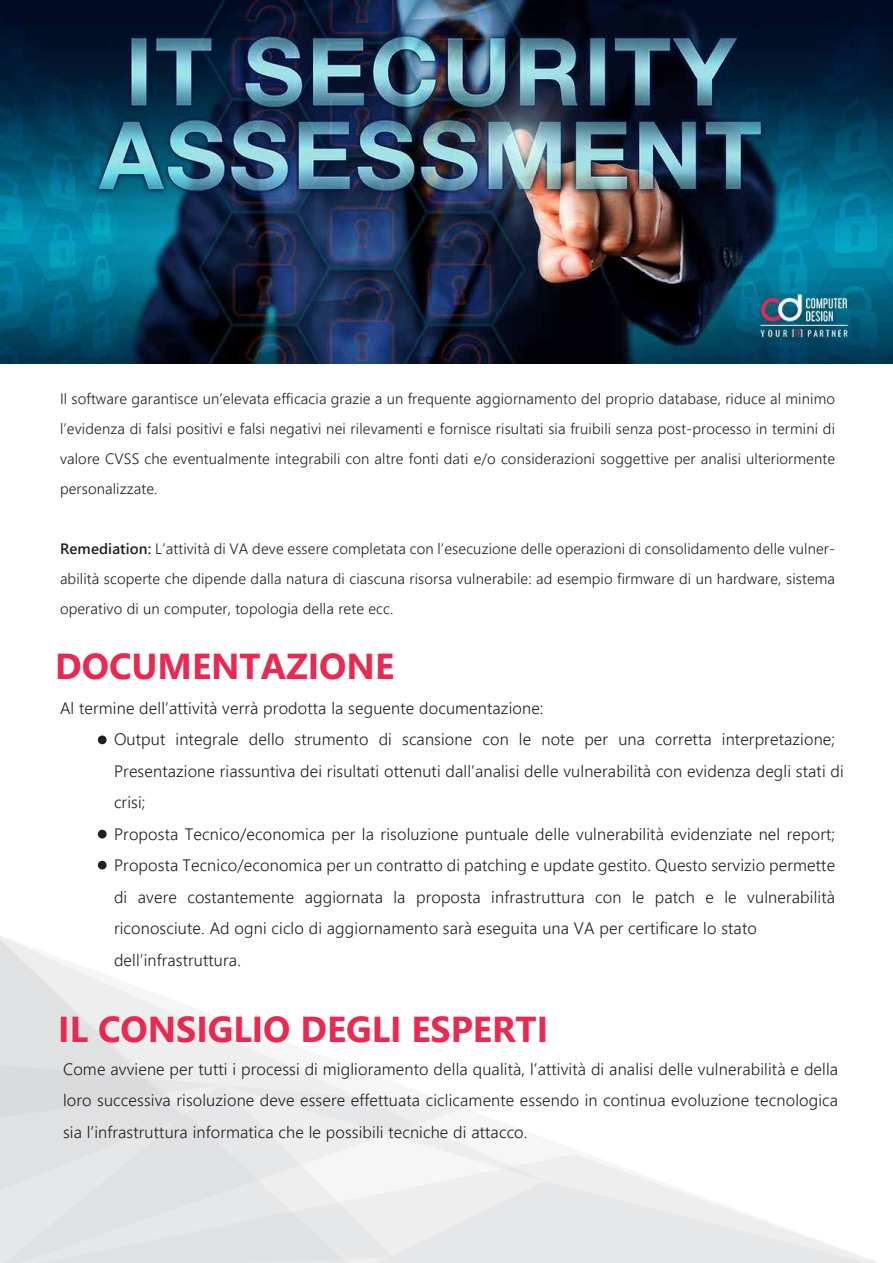
<style>
.page{position:relative;width:893px;height:1263px;background:#fff}
.page>*{position:absolute;margin:0;border:0;box-sizing:border-box;transform-origin:0 0}
.t1{font:700 36px "Segoe UI";color:#e92951}
.t2{font:300 16.5px/31.5px "Segoe UI";letter-spacing:.01em;color:#231f20}
.t3{font:300 15px/30px "Segoe UI";letter-spacing:.01em;color:#231f20;text-align:justify}
.s1{font-weight:600}
</style>
<div class="page">
<img style="left:0;top:0;width:893px;height:363px">
<svg style="left:544px;top:1154px;width:105px;height:27px;fill:#eeeeef"></svg>
<svg style="left:221px;top:1035px;width:323px;height:146px"></svg>
<svg style="left:466px;top:1181px;width:413px;height:82px"></svg>
<svg style="left:0;top:1064px;width:466px;height:199px;fill:#e6e7e8"></svg>
<svg style="left:0;top:936px;width:221px;height:183px"></svg>
<div style="left:98px;top:735px;width:9px;height:9px;background:#231f20;border-radius:50%"></div>
<div style="left:98px;top:830px;width:9px;height:8px;background:#231f20;border-radius:50%"></div>
<div style="left:98px;top:861px;width:9px;height:8px;background:#231f20;border-radius:50%"></div>
<p class="t3" style="left:60px;top:382px;width:777px">Il software garantisce un’elevata efficacia grazie a un frequente aggiornamento del proprio database, riduce al minimo l’evidenza di falsi positivi e falsi negativi nei rilevamenti e fornisce risultati sia fruibili senza post-processo in termini di valore CVSS che eventualmente integrabili con altre fonti dati e/o considerazioni soggettive per analisi ulteriormente personalizzate.</p>
<p class="t3" style="left:60px;top:532px;width:777px"><span class="s1">Remediation:</span> L’attività di VA deve essere completata con l’esecuzione delle operazioni di consolidamento delle vulner&shy;abilità scoperte che dipende dalla natura di ciascuna risorsa vulnerabile: ad esempio firmware di un hardware, sistema operativo di un computer, topologia della rete ecc.</p>
<h1 class="t1" style="left:55px;top:632px;width:340px">DOCUMENTAZIONE</h1>
<p class="t2" style="left:114px;top:690px;width:731px;text-indent:-54px">Al termine dell’attività verrà prodotta la seguente documentazione:<br>Output integrale dello strumento di scansione con le note per una corretta interpretazione; Presentazione riassuntiva dei risultati ottenuti dall’analisi delle vulnerabilità con evidenza degli stati di crisi;<br>Proposta Tecnico/economica per la risoluzione puntuale delle vulnerabilità evidenziate nel report; Proposta Tecnico/economica per un contratto di patching e update gestito. Questo servizio permette di avere costantemente aggiornata la proposta infrastruttura con le patch e le vulnerabilità riconosciute. Ad ogni ciclo di aggiornamento sarà eseguita una VA per certificare lo stato dell’infrastruttura.</p>
<h1 class="t1" style="left:58px;top:995px;width:491px">IL CONSIGLIO DEGLI ESPERTI</h1>
<p class="t2" style="left:63px;top:1051px;width:777px;text-align:justify">Come avviene per tutti i processi di miglioramento della qualità, l’attività di analisi delle vulnerabilità e della loro successiva risoluzione deve essere effettuata ciclicamente essendo in continua evoluzione tecnologica sia l’infrastruttura informatica che le possibili tecniche di attacco.</p>
</div>
